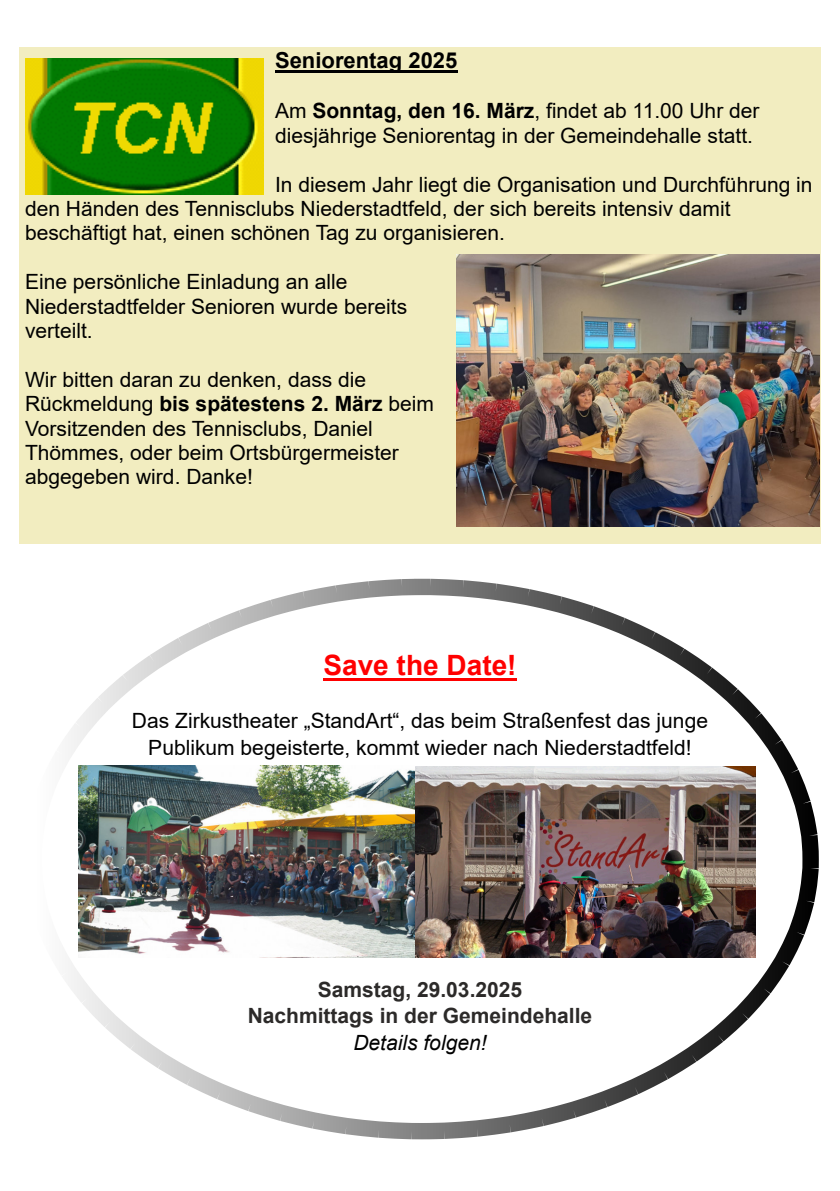
<style>
.page{position:relative;width:840px;height:1191px;background:#fff}
.page>*{position:absolute;margin:0;border:0;box-sizing:border-box;transform-origin:0 0}
.t1{font:700 28px "Arial";color:#f00}
.t2{font:700 22px "Arial";color:#000}
.t3{font:21px/24.4px "Arial";color:#000}
.t4{font:700 21px/26.8px "Arial";color:#2c2a29;text-align:center}
.t5{font:italic 21px "Arial";color:#000}
.s1{font-weight:700}
</style>
<div class="page">
<div style="left:19px;top:47px;width:801px;height:496px;background:#f2edc0"></div>
<hr style="left:275px;top:71px;width:182px;height:2px;background:#000">
<img style="left:456px;top:254px;width:362px;height:272px">
<img style="left:25px;top:58px;width:238px;height:137px">
<img style="left:68px;top:579px;width:750px;height:560px">
<p class="t2" style="left:275px;top:52px;width:184px">Seniorentag 2025</p>
<p class="t3" style="left:275px;top:101px;width:485px">Am <span class="s1">Sonntag, den 16. März</span>, findet ab 11.00 Uhr der diesjährige Seniorentag in der Gemeindehalle statt.</p>
<p class="t3" style="left:25px;top:174px;width:788px;text-indent:250px">In diesem Jahr liegt die Organisation und Durchführung in den Händen des Tennisclubs Niederstadtfeld, der sich bereits intensiv damit beschäftigt hat, einen schönen Tag zu organisieren.</p>
<p class="t3" style="left:25px;top:271px;width:383px">Eine persönliche Einladung an alle<br>Niederstadtfelder Senioren wurde bereits verteilt.</p>
<p class="t3" style="left:25px;top:369px;width:410px">Wir bitten daran zu denken, dass die Rückmeldung <span class="s1">bis spätestens 2. März</span> beim Vorsitzenden des Tennisclubs, Daniel Thömmes, oder beim Ortsbürgermeister abgegeben wird. Danke!</p>
<h1 class="t1" style="left:323px;top:654px;width:194px">Save the Date!</h1>
<p class="t3" style="left:132px;top:709px;width:577px;line-height:26.8px;text-align:center">Das Zirkustheater „StandArt“, das beim Straßenfest das junge<br>Publikum begeisterte, kommt wieder nach Niederstadtfeld!</p>
<p class="t4" style="left:247px;top:977px;width:346px">Samstag, 29.03.2025<br>Nachmittags in der Gemeindehalle</p>
<p class="t5" style="left:353px;top:1035px;width:135px">Details folgen!</p>
</div>
